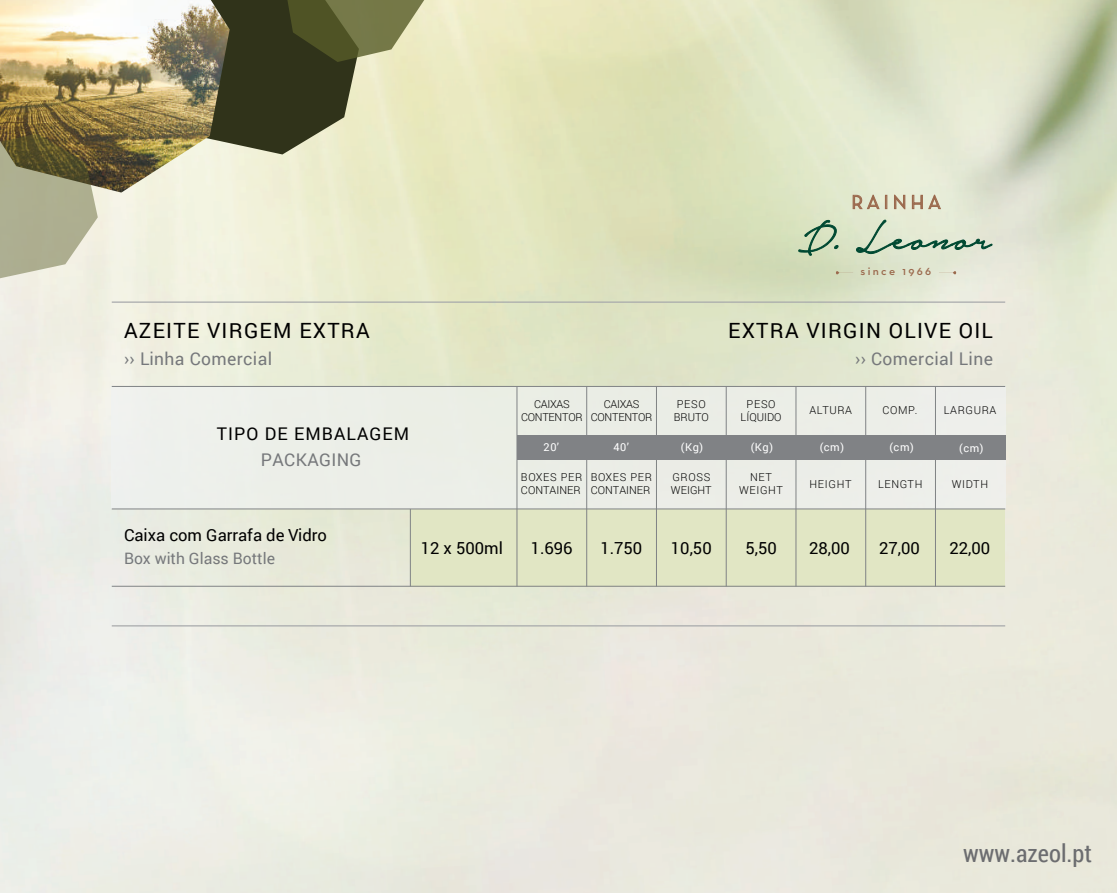
<style>
.page{position:relative;width:1117px;height:893px;background:#fff}
.page>*{position:absolute;margin:0;border:0;box-sizing:border-box;transform-origin:0 0}
.t1{font:51.45px "Notera Personal Use Only";color:#004932}
.t2{font:24.5px "Roboto Condensed";color:#6c6d70}
.t3{font:21px "Roboto";letter-spacing:.06em;color:#000}
.t4{font:19.6px "Neutra Text";letter-spacing:.2em;color:#9b694d}
.t5{font:17.5px "Roboto";letter-spacing:.02em;color:#76787b}
.t6{font:17.5px "Roboto";letter-spacing:.06em;color:#000}
.t7{font:16.62px "Roboto";color:#000}
.t8{font:15.75px "Roboto";color:#76787b}
.t9{font:600 11.72px "Neutra Text";letter-spacing:.2em;color:#9b694d}
.t10{font:300 11.03px/13.1px "Roboto";color:#000}
.t11{font:300 11.03px/13.1px "Roboto";letter-spacing:-.025em;color:#000;text-align:center}
.t12{font:11.03px "Roboto";letter-spacing:.06em;color:#fff}
.t13{font:300 11.03px/13.1px "Roboto";letter-spacing:.06em;color:#000;text-align:center}
</style>
<div class="page">
<img style="left:0;top:0;width:1116px;height:893px">
<div style="left:517px;top:386px;width:487px;height:123px;background:#ebeee7"></div>
<div style="left:410px;top:509px;width:594px;height:77px;background:#e1e6c4"></div>
<div style="left:112px;top:386px;width:405px;height:123px;background:#ecefe8"></div>
<hr style="left:586px;top:386px;width:1px;height:200px;background:#808385">
<hr style="left:516px;top:386px;width:1px;height:200px;background:#808385">
<hr style="left:410px;top:509px;width:1px;height:77px;background:#808385">
<hr style="left:112px;top:508px;width:892px;height:1px;background:#808385">
<hr style="left:112px;top:586px;width:892px;height:1px;background:#808385">
<hr style="left:112px;top:386px;width:892px;height:1px;background:#808385">
<hr style="left:656px;top:386px;width:1px;height:200px;background:#808385">
<hr style="left:725px;top:386px;width:1px;height:200px;background:#808385">
<hr style="left:795px;top:386px;width:1px;height:200px;background:#808385">
<hr style="left:865px;top:386px;width:1px;height:200px;background:#808385">
<hr style="left:934px;top:386px;width:1px;height:200px;background:#808385">
<hr style="left:112px;top:625px;width:892px;height:1px;background:#a7a9ab">
<hr style="left:112px;top:301px;width:892px;height:2px;background:#a7a9ab">
<div style="left:517px;top:435px;width:487px;height:25px;background:#808285"></div>
<svg style="left:230px;top:0;width:217px;height:154px;background:#858664"></svg>
<img style="left:0;top:0;width:230px;height:193px">
<svg style="left:0;top:134px;width:98px;height:152px;background:#a4a284"></svg>
<svg style="left:852px;top:195px;width:27px;height:14px"></svg>
<svg style="left:885px;top:195px;width:1px;height:14px"></svg>
<svg style="left:893px;top:194px;width:12px;height:15px"></svg>
<svg style="left:911px;top:195px;width:11px;height:14px"></svg>
<svg style="left:928px;top:195px;width:12px;height:14px"></svg>
<svg style="left:938px;top:271px;width:17px;height:3px"></svg>
<svg style="left:835px;top:271px;width:17px;height:3px"></svg>
<svg style="left:797px;top:220px;width:41px;height:41px;background:#b7caa9"></svg>
<svg style="left:855px;top:219px;width:137px;height:35px;background:#c8d5bf"></svg>
<h3 class="t4" style="left:851px;top:190px;width:91px">RAINHA</h3>
<h1 class="t1" style="left:798px;top:212px;width:194px">D. Leonor</h1>
<p class="t9" style="left:860px;top:264px;width:72px">since 1966</p>
<h3 class="t3" style="left:124px;top:315px;width:247px">AZEITE VIRGEM EXTRA</h3>
<h3 class="t5" style="left:124px;top:347px;width:150px">›› Linha Comercial</h3>
<h3 class="t6" style="left:217px;top:421px;width:194px">TIPO DE EMBALAGEM</h3>
<h3 class="t5" style="left:261px;top:447px;width:102px">PACKAGING</h3>
<h3 class="t7" style="left:124px;top:524px;width:204px">Caixa com Garrafa de Vidro</h3>
<h3 class="t8" style="left:124px;top:547px;width:152px">Box with Glass Bottle</h3>
<h3 class="t3" style="left:728px;top:315px;width:266px">EXTRA VIRGIN OLIVE OIL</h3>
<h3 class="t5" style="left:854px;top:347px;width:139px">›› Comercial Line</h3>
<p class="t10" style="left:673px;top:397px;width:37px">PESO<br>BRUTO</p>
<p class="t10" style="left:740px;top:397px;width:42px;text-align:center">PESO<br>LÍQUIDO</p>
<p class="t11" style="left:521px;top:397px;width:63px">CAIXAS<br>CONTENTOR</p>
<p class="t12" style="left:543px;top:439px;width:17px">20’</p>
<p class="t12" style="left:613px;top:439px;width:17px">40’</p>
<p class="t12" style="left:680px;top:439px;width:24px">(Kg)</p>
<p class="t12" style="left:750px;top:439px;width:24px">(Kg)</p>
<p class="t12" style="left:819px;top:439px;width:26px">(cm)</p>
<p class="t12" style="left:889px;top:439px;width:26px">(cm)</p>
<p class="t12" style="left:959px;top:440px;width:26px">(cm)</p>
<p class="t11" style="left:590px;top:397px;width:63px">CAIXAS<br>CONTENTOR</p>
<p class="t10" style="left:882px;top:403px;width:36px">COMP.</p>
<p class="t13" style="left:943px;top:403px;width:54px">LARGURA</p>
<p class="t10" style="left:809px;top:403px;width:44px">ALTURA</p>
<p class="t10" style="left:521px;top:470px;width:63px">BOXES PER<br>CONTAINER</p>
<p class="t10" style="left:590px;top:470px;width:63px">BOXES PER<br>CONTAINER</p>
<p class="t10" style="left:670px;top:470px;width:42px">GROSS<br>WEIGHT</p>
<p class="t13" style="left:738px;top:470px;width:46px">NET<br>WEIGHT</p>
<p class="t10" style="left:809px;top:477px;width:43px">HEIGHT</p>
<p class="t10" style="left:877px;top:477px;width:46px">LENGTH</p>
<p class="t10" style="left:951px;top:477px;width:38px">WIDTH</p>
<h3 class="t7" style="left:420px;top:537px;width:84px">12 x 500ml</h3>
<h3 class="t7" style="left:530px;top:537px;width:43px">1.696</h3>
<h3 class="t7" style="left:600px;top:537px;width:43px">1.750</h3>
<h3 class="t7" style="left:670px;top:537px;width:42px">10,50</h3>
<h3 class="t7" style="left:745px;top:537px;width:33px">5,50</h3>
<h3 class="t7" style="left:809px;top:537px;width:42px">28,00</h3>
<h3 class="t7" style="left:878px;top:537px;width:42px">27,00</h3>
<h3 class="t7" style="left:949px;top:537px;width:42px">22,00</h3>
<h2 class="t2" style="left:963px;top:836px;width:130px">www.azeol.pt</h2>
</div>
